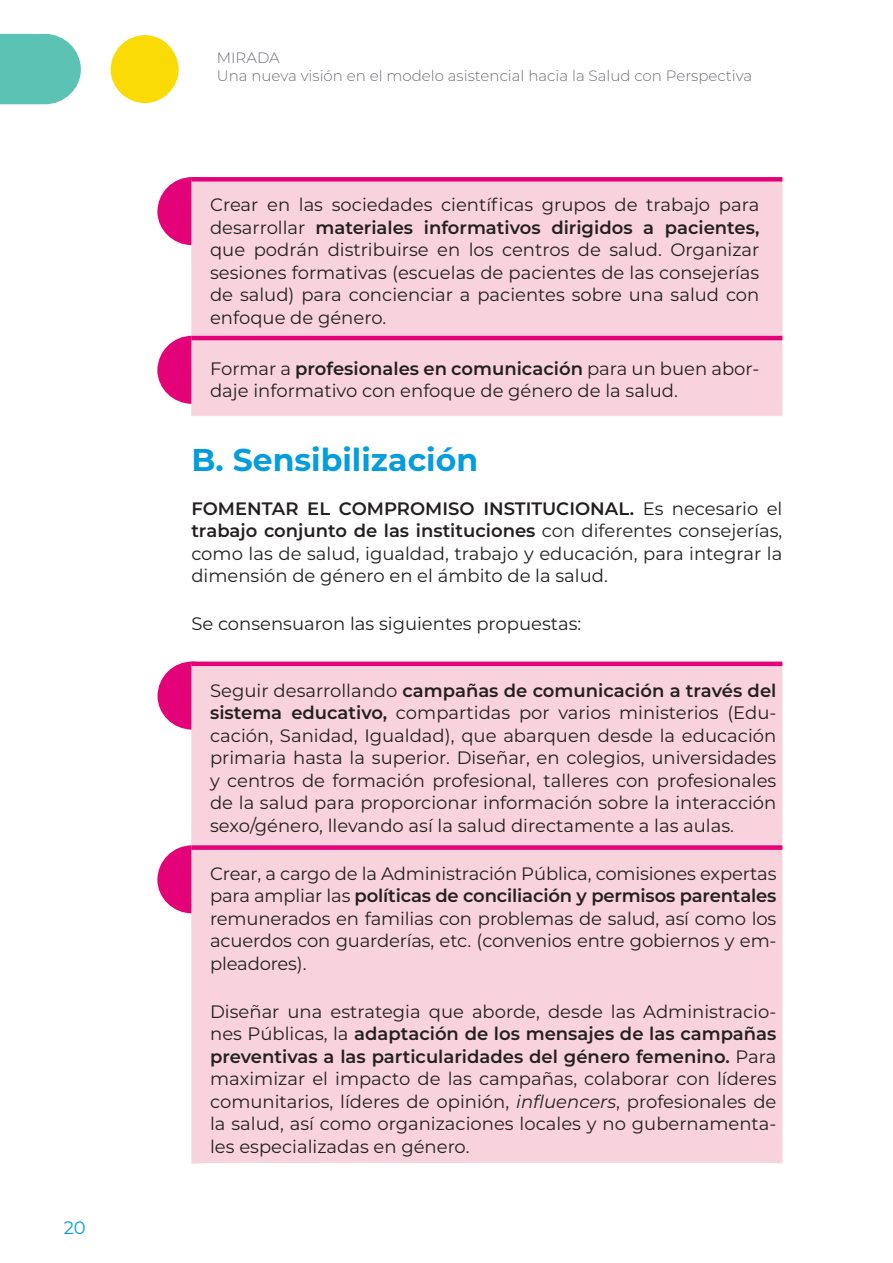
<style>
.page{position:relative;width:893px;height:1263px;background:#fff}
.page>*{position:absolute;margin:0;border:0;box-sizing:border-box;transform-origin:0 0}
.Titulo_2{font:700 31.5px "Montserrat";color:#069ddc}
.cuerpo_1{font:18px/22.5px "Montserrat";color:#231f20;text-align:justify}
.t1{font:18px "Montserrat";color:#069ddc}
.t2{font:300 15px/18px "Montserrat";color:#6d6f76}
.s1{font-weight:600}
.s2{font-style:italic}
</style>
<div class="page">
<svg style="left:0;top:34px;width:81px;height:70px;background:#6bc8bb"></svg>
<div style="left:111px;top:35px;width:68px;height:68px;background:#fadb06;border-radius:50%"></div>
<div style="left:157px;top:177px;width:68px;height:68px;background:#e40278;border-radius:50%"></div>
<div style="left:157px;top:336px;width:68px;height:68px;background:#e40278;border-radius:50%"></div>
<div style="left:158px;top:661px;width:67px;height:68px;background:#e40278;border-radius:50%"></div>
<div style="left:157px;top:845px;width:68px;height:68px;background:#e40278;border-radius:50%"></div>
<div style="left:191px;top:182px;width:591px;height:234px;background:#f8d3dd"></div>
<div style="left:191px;top:177px;width:591px;height:5px;background:#e40278"></div>
<hr style="left:191px;top:336px;width:591px;height:4px;background:#e40278">
<div style="left:191px;top:666px;width:591px;height:497px;background:#f8d3dd"></div>
<div style="left:191px;top:661px;width:591px;height:5px;background:#e40278"></div>
<div style="left:191px;top:845px;width:591px;height:5px;background:#e40278"></div>
<p class="t1" style="left:64px;top:1215px;width:24px">20</p>
<p class="t2" style="left:217px;top:49px;width:537px">MIRADA<br>Una nueva visión en el modelo asistencial hacia la Salud con Perspectiva</p>
<p class="cuerpo_1" style="left:210px;top:193px;width:551px">Crear en las sociedades científicas grupos de trabajo para desarrollar <span class="s1">materiales informativos dirigidos a pacientes, </span>que podrán distribuirse en los centros de salud. Organizar sesiones formativas (escuelas de pacientes de las consejerías de salud) para concienciar a pacientes sobre una salud con enfoque de género.</p>
<p class="cuerpo_1" style="left:210px;top:356px;width:551px">Formar a <span class="s1">profesionales en comunicación</span> para un buen abor&shy;daje informativo con enfoque de género de la salud.</p>
<p class="Titulo_2" style="left:191px;top:437px;width:288px">B. Sensibilización</p>
<p class="cuerpo_1" style="left:191px;top:496px;width:593px"><span class="s1">FOMENTAR EL COMPROMISO INSTITUCIONAL.</span> Es necesario el <span class="s1">trabajo conjunto de las instituciones</span> con diferentes consejerías, como las de salud, igualdad, trabajo y educación, para integrar la dimensión de género en el ámbito de la salud.</p>
<p class="cuerpo_1" style="left:191px;top:612px;width:392px">Se consensuaron las siguientes propuestas:</p>
<p class="cuerpo_1" style="left:210px;top:679px;width:568px">Seguir desarrollando <span class="s1">campañas de comunicación a través del sistema educativo,</span> compartidas por varios ministerios (Edu&shy;cación, Sanidad, Igualdad), que abarquen desde la educación primaria hasta la superior. Diseñar, en colegios, universidades y centros de formación profesional, talleres con profesionales de la salud para proporcionar información sobre la interacción sexo/género, llevando así la salud directamente a las aulas.</p>
<p class="cuerpo_1" style="left:210px;top:861px;width:568px">Crear, a cargo de la Administración Pública, comisiones expertas para ampliar las <span class="s1">políticas de conciliación y permisos parentales </span>remunerados en familias con problemas de salud, así como los acuerdos con guarderías, etc. (convenios entre gobiernos y em&shy;pleadores).</p>
<p class="cuerpo_1" style="left:210px;top:999px;width:568px">Diseñar una estrategia que aborde, desde las Administracio&shy;nes Públicas, la <span class="s1">adaptación de los mensajes de las campañas preventivas a las particularidades del género femenino.</span> Para maximizar el impacto de las campañas, colaborar con líderes comunitarios, líderes de opinión, <span class="s2">influencers</span>, profesionales de la salud, así como organizaciones locales y no gubernamenta&shy;les especializadas en género.</p>
</div>
